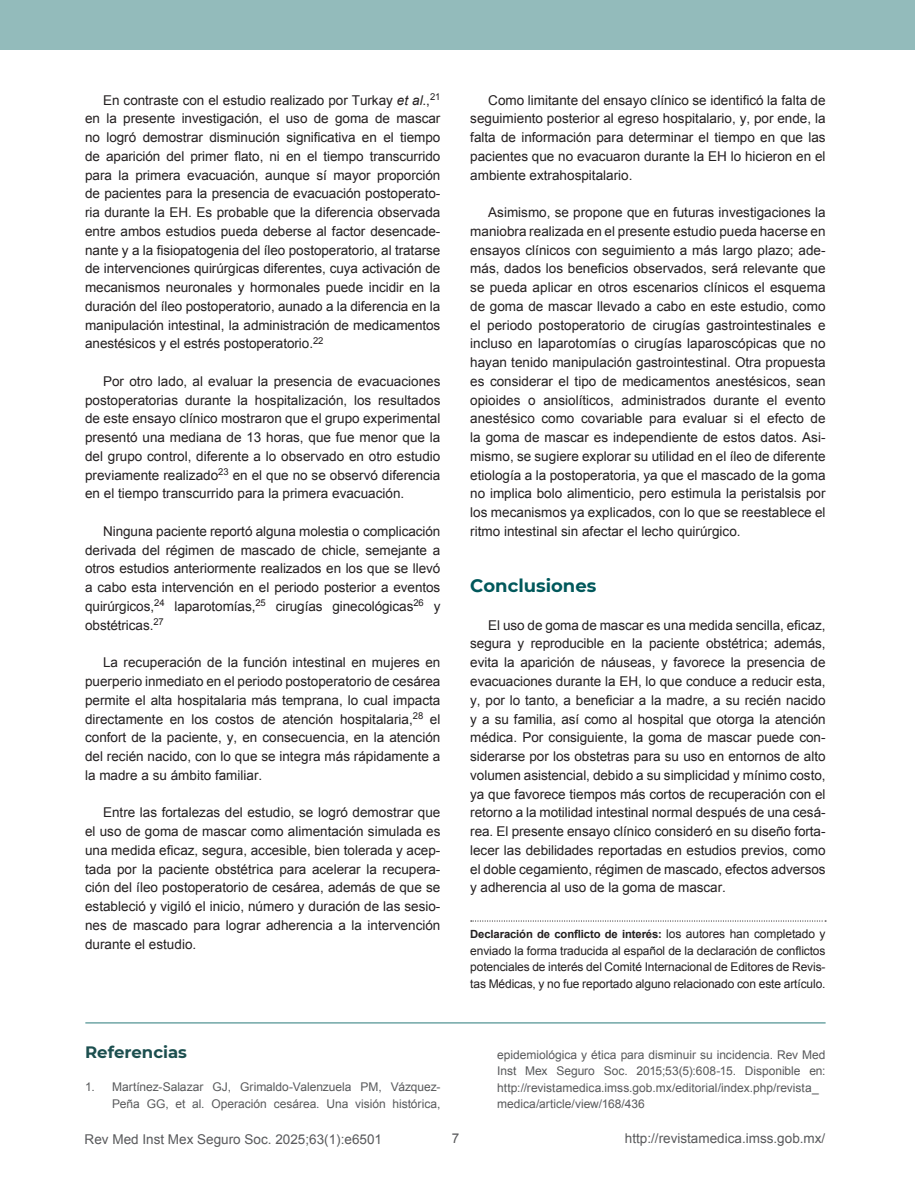
<style>
.page{position:relative;width:915px;height:1191px;background:#fff}
.page>*{position:absolute;margin:0;border:0;box-sizing:border-box;transform-origin:0 0}
.t1{font:700 18px "Montserrat";color:#01585b}
.t2{font:700 16.5px "Montserrat";color:#1c4f4f}
.t3{font:13.5px/18.8px "Arial";color:#231f20;text-align:justify}
.t4{font:13.5px "Arial";color:#58595b}
.t5{font:12px/16.5px "Arial";letter-spacing:-.005em;color:#58595b;text-align:right}
.t6{font:12px/16.5px "Arial";letter-spacing:-.01em;color:#231f20;text-align:justify}
.t7{font:700 11.25px "Arial";letter-spacing:-.01em;color:#231f20}
.s1{font-style:italic}
.s2{font-weight:400;font-size:12px}
</style>
<div class="page">
<div style="left:0;top:0;width:914px;height:50px;background:#93bbbb"></div>
<svg style="left:470px;top:920px;width:355px;height:1px"></svg>
<hr style="left:85px;top:1022px;width:740px;height:1px;background:#70a6a6">
<p class="t3" style="left:85px;top:91px;width:357px;text-indent:18px">En contraste con el estudio realizado por Turkay <span class="s1">et al</span>.,<sup>21 </sup>en la presente investigación, el uso de goma de mascar no logró demostrar disminución significativa en el tiempo de aparición del primer flato, ni en el tiempo transcurrido para la primera evacuación, aunque sí mayor proporción de pacientes para la presencia de evacuación postoperato&shy;ria durante la EH. Es probable que la diferencia observada entre ambos estudios pueda deberse al factor desencade&shy;nante y a la fisiopatogenia del íleo postoperatorio, al tratarse de intervenciones quirúrgicas diferentes, cuya activación de mecanismos neuronales y hormonales puede incidir en la duración del íleo postoperatorio, aunado a la diferencia en la manipulación intestinal, la administración de medicamentos anestésicos y el estrés postoperatorio.<sup>22</sup></p>
<p class="t3" style="left:85px;top:372px;width:357px;text-indent:18px">Por otro lado, al evaluar la presencia de evacuaciones postoperatorias durante la hospitalización, los resultados de este ensayo clínico mostraron que el grupo experimental presentó una mediana de 13 horas, que fue menor que la del grupo control, diferente a lo observado en otro estudio previamente realizado<sup>23</sup> en el que no se observó diferencia en el tiempo transcurrido para la primera evacuación.</p>
<p class="t3" style="left:85px;top:522px;width:357px;text-indent:18px">Ninguna paciente reportó alguna molestia o complicación derivada del régimen de mascado de chicle, semejante a otros estudios anteriormente realizados en los que se llevó a cabo esta intervención en el periodo posterior a eventos quirúrgicos,<sup>24</sup> laparotomías,<sup>25</sup> cirugías ginecológicas<sup>26</sup> y obstétricas.<sup>27</sup></p>
<p class="t3" style="left:85px;top:653px;width:357px;text-indent:18px">La recuperación de la función intestinal en mujeres en puerperio inmediato en el periodo postoperatorio de cesárea permite el alta hospitalaria más temprana, lo cual impacta directamente en los costos de atención hospitalaria,<sup>28</sup> el confort de la paciente, y, en consecuencia, en la atención del recién nacido, con lo que se integra más rápidamente a la madre a su ámbito familiar.</p>
<p class="t3" style="left:85px;top:803px;width:357px;text-indent:18px">Entre las fortalezas del estudio, se logró demostrar que el uso de goma de mascar como alimentación simulada es una medida eficaz, segura, accesible, bien tolerada y acep&shy;tada por la paciente obstétrica para acelerar la recupera&shy;ción del íleo postoperatorio de cesárea, además de que se estableció y vigiló el inicio, número y duración de las sesio&shy;nes de mascado para lograr adherencia a la intervención durante el estudio.</p>
<p class="t2" style="left:85px;top:1040px;width:103px">Referencias</p>
<p class="t5" style="left:85px;top:1079px;width:357px">1. Martínez-Salazar GJ, Grimaldo-Valenzuela PM, Vázquez-<br>Peña GG, et al. Operación cesárea. Una visión histórica,</p>
<p class="t3" style="left:470px;top:91px;width:357px;text-indent:18px">Como limitante del ensayo clínico se identificó la falta de seguimiento posterior al egreso hospitalario, y, por ende, la falta de información para determinar el tiempo en que las pacientes que no evacuaron durante la EH lo hicieron en el ambiente extrahospitalario.</p>
<p class="t3" style="left:470px;top:203px;width:357px;text-indent:18px">Asimismo, se propone que en futuras investigaciones la maniobra realizada en el presente estudio pueda hacerse en ensayos clínicos con seguimiento a más largo plazo; ade&shy;más, dados los beneficios observados, será relevante que se pueda aplicar en otros escenarios clínicos el esquema de goma de mascar llevado a cabo en este estudio, como el periodo postoperatorio de cirugías gastrointestinales e incluso en laparotomías o cirugías laparoscópicas que no hayan tenido manipulación gastrointestinal. Otra propuesta es considerar el tipo de medicamentos anestésicos, sean opioides o ansiolíticos, administrados durante el evento anestésico como covariable para evaluar si el efecto de la goma de mascar es independiente de estos datos. Asi&shy;mismo, se sugiere explorar su utilidad en el íleo de diferente etiología a la postoperatoria, ya que el mascado de la goma no implica bolo alimenticio, pero estimula la peristalsis por los mecanismos ya explicados, con lo que se reestablece el ritmo intestinal sin afectar el lecho quirúrgico.</p>
<h1 class="t1" style="left:470px;top:573px;width:127px">Conclusiones</h1>
<p class="t3" style="left:470px;top:616px;width:357px;text-indent:18px">El uso de goma de mascar es una medida sencilla, eficaz, segura y reproducible en la paciente obstétrica; además, evita la aparición de náuseas, y favorece la presencia de evacuaciones durante la EH, lo que conduce a reducir esta, y, por lo tanto, a beneficiar a la madre, a su recién nacido y a su familia, así como al hospital que otorga la atención médica. Por consiguiente, la goma de mascar puede con&shy;siderarse por los obstetras para su uso en entornos de alto volumen asistencial, debido a su simplicidad y mínimo costo, ya que favorece tiempos más cortos de recuperación con el retorno a la motilidad intestinal normal después de una cesá&shy;rea. El presente ensayo clínico consideró en su diseño forta&shy;lecer las debilidades reportadas en estudios previos, como el doble cegamiento, régimen de mascado, efectos adversos y adherencia al uso de la goma de mascar.</p>
<p class="t7" style="left:470px;top:926px;width:357px">Declaración de conflicto de interés: <span class="s2">los autores han completado y</span></p>
<p class="t6" style="left:470px;top:942px;width:357px">enviado la forma traducida al español de la declaración de conflictos potenciales de interés del Comité Internacional de Editores de Revis&shy;tas Médicas, y no fue reportado alguno relacionado con este artículo.</p>
<p class="t5" style="left:497px;top:1046px;width:330px;text-align:left">epidemiológica y ética para disminuir su incidencia. Rev Med Inst Mex Seguro Soc. 2015;53(5):608-15. Disponible en: http://revistamedica.imss.gob.mx/editorial/index.php/revista_ medica/article/view/168/436</p>
<p class="t4" style="left:85px;top:1130px;width:299px">Rev Med Inst Mex Seguro Soc. 2025;63(1):e6501</p>
<p class="t4" style="left:451px;top:1129px;width:9px">7</p>
<p class="t4" style="left:624px;top:1129px;width:202px">http://revistamedica.imss.gob.mx/</p>
</div>
